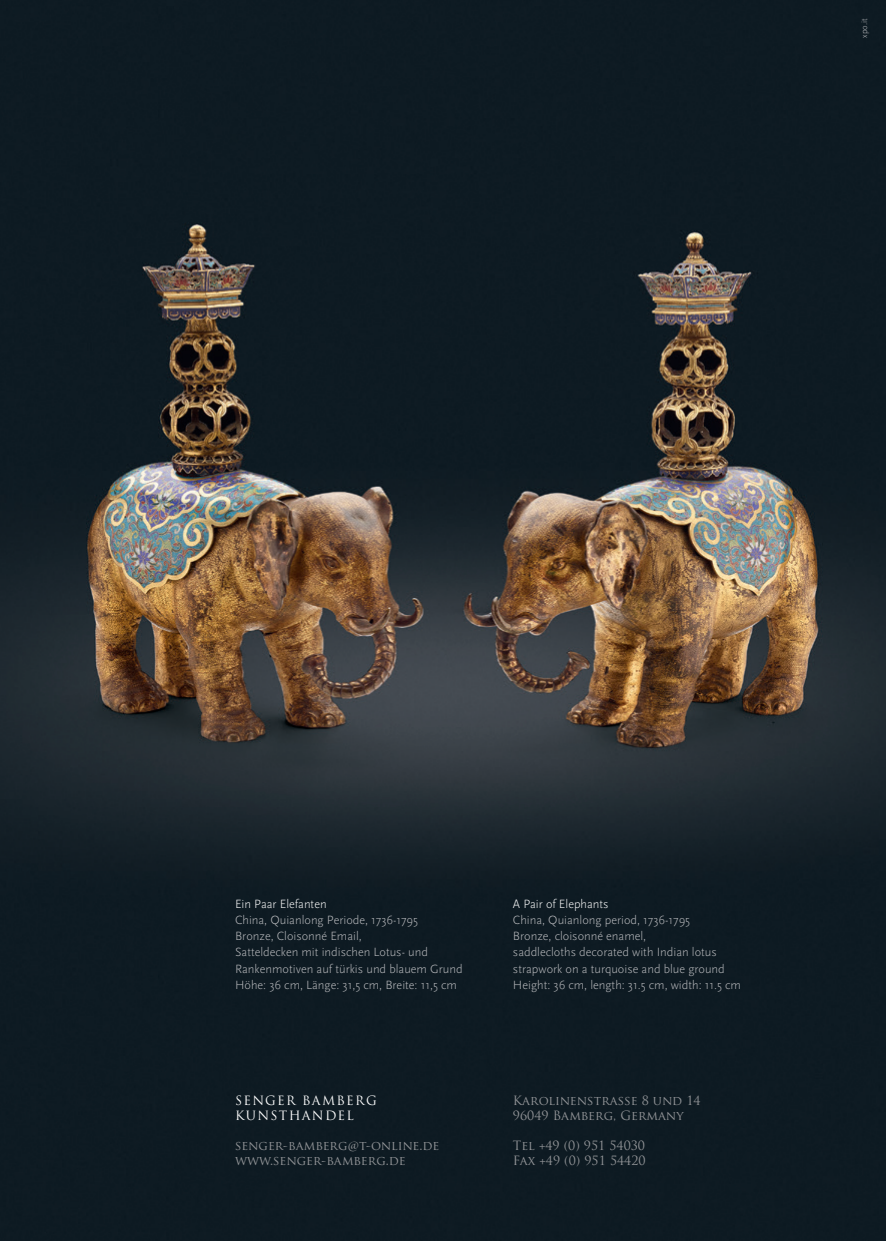
<style>
.page{position:relative;width:886px;height:1241px;background:#fff}
.page>*{position:absolute;margin:0;border:0;box-sizing:border-box;transform-origin:0 0}
.t1{font:300 12.5px/16.2px "Scala Sans";color:#bcbdc0}
.t2{font:12.5px/15px "Trajan Pro";color:#939598}
.t3{font:300 12.5px "Scala Sans";color:#fff}
.t4{font:12.5px/15px "Trajan Pro";letter-spacing:.1em;color:#fff}
.t5{font:300 8.75px "Scala Sans";color:#bcbdc0}
</style>
<div class="page">
<img style="left:0;top:0;width:886px;height:1240px">
<p class="t5" style="left:859px;top:38px;width:21px;rotate:-90deg">xpo.it</p>
<p class="t3" style="left:235px;top:896px;width:93px">Ein Paar Elefanten</p>
<p class="t1" style="left:235px;top:911px;width:229px">China, Quianlong Periode, 1736-1795<br>Bronze, Cloisonné Email,<br>Satteldecken mit indischen Lotus- und Rankenmotiven auf türkis und blauem Grund Höhe: 36 cm, Länge: 31,5 cm, Breite: 11,5 cm</p>
<p class="t4" style="left:235px;top:1092px;width:143px">SENGER BAMBERG<br>KUNSTHANDEL</p>
<p class="t2" style="left:235px;top:1137px;width:206px">senger-bamberg@t-online.de www.senger-bamberg.de</p>
<p class="t3" style="left:513px;top:896px;width:97px">A Pair of Elephants</p>
<p class="t1" style="left:513px;top:911px;width:230px">China, Quianlong period, 1736-1795<br>Bronze, cloisonné enamel,<br>saddlecloths decorated with Indian lotus strapwork on a turquoise and blue ground Height: 36 cm, length: 31.5 cm, width: 11.5 cm</p>
<p class="t2" style="left:513px;top:1092px;width:189px">Karolinenstraße 8 und 14<br>96049 Bamberg, Germany</p>
<p class="t2" style="left:513px;top:1137px;width:134px">Tel +49 (0) 951 54030<br>Fax +49 (0) 951 54420</p>
</div>
